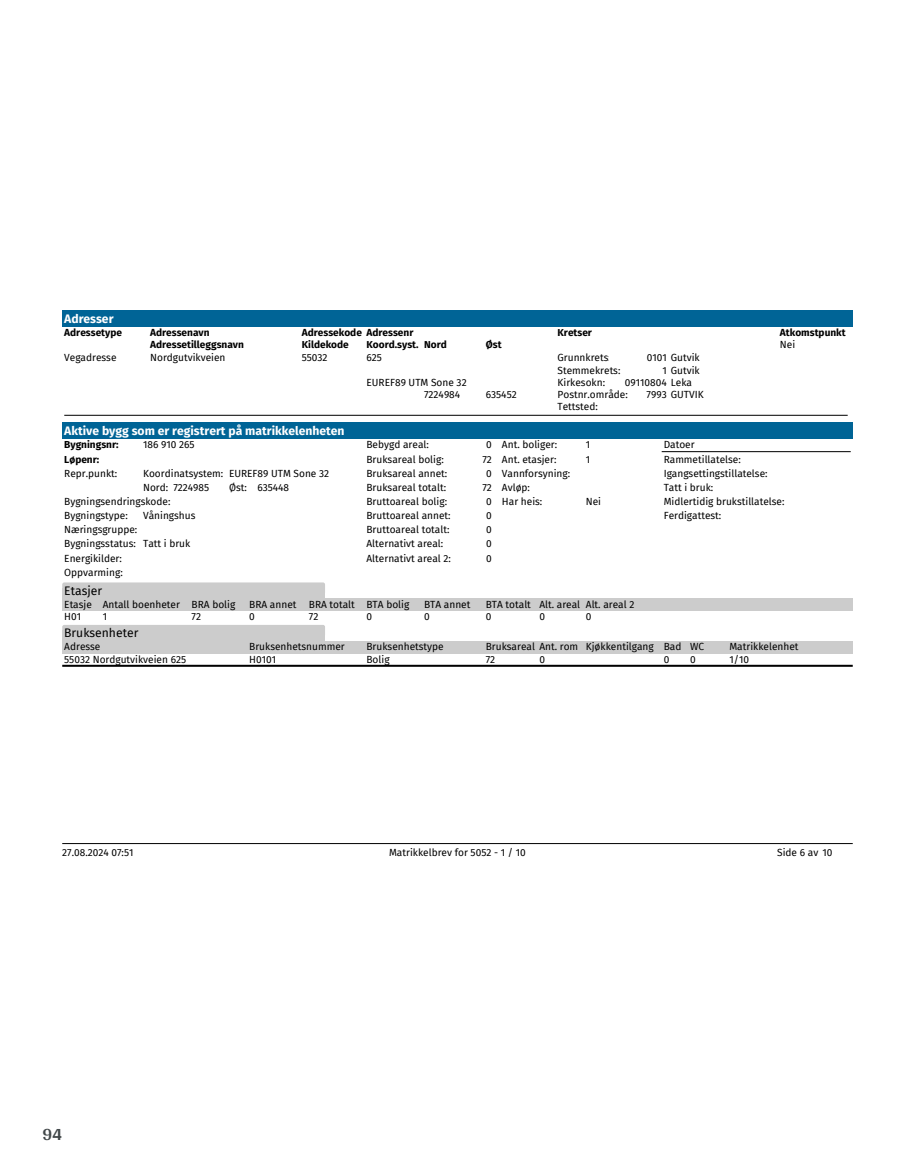
<style>
.page{position:relative;width:915px;height:1172px;background:#fff}
.page>*{position:absolute;margin:0;border:0;box-sizing:border-box;transform-origin:0 0}
.t1{font:700 18px "Arya";color:#414749}
.t2{font:700 12.15px "Fira Sans";color:#fff}
.t3{font:12.15px "Fira Sans";color:#000}
.t4{font:10.05px/14.1px "Fira Sans";color:#000}
.t5{font:700 10.05px "Fira Sans";color:#000}
</style>
<div class="page">
<div style="left:62px;top:311px;width:790px;height:16px;background:#006496"></div>
<hr style="left:64px;top:415px;width:783px;height:1px;background:#000">
<div style="left:62px;top:423px;width:790px;height:16px;background:#006496"></div>
<hr style="left:661px;top:451px;width:189px;height:1px;background:#000">
<hr style="left:62px;top:665px;width:790px;height:2px;background:#000">
<div style="left:62px;top:588px;width:263px;height:11px;background:#ccc"></div>
<div style="left:62px;top:582px;width:263px;height:13px;background:#ccc;border-radius:2px"></div>
<div style="left:62px;top:599px;width:790px;height:12px;background:#ccc"></div>
<div style="left:62px;top:631px;width:263px;height:10px;background:#ccc"></div>
<div style="left:62px;top:625px;width:263px;height:12px;background:#ccc;border-radius:2px"></div>
<div style="left:62px;top:641px;width:790px;height:12px;background:#ccc"></div>
<hr style="left:62px;top:843px;width:790px;height:1px;background:#000">
<p class="t2" style="left:64px;top:308px;width:51px">Adresser</p>
<p class="t4" style="left:64px;top:350px;width:54px">Vegadresse</p>
<p class="t4" style="left:302px;top:350px;width:27px">55032</p>
<p class="t4" style="left:366px;top:350px;width:17px">625</p>
<p class="t4" style="left:557px;top:350px;width:55px">Grunnkrets:</p>
<p class="t4" style="left:646px;top:350px;width:54px">0101 Gutvik</p>
<p class="t5" style="left:64px;top:324px;width:59px">Adressetype</p>
<p class="t5" style="left:150px;top:324px;width:61px">Adressenavn</p>
<p class="t5" style="left:302px;top:324px;width:113px">Adressekode Adressenr</p>
<p class="t5" style="left:557px;top:324px;width:36px">Kretser</p>
<p class="t4" style="left:150px;top:350px;width:77px">Nordgutvikveien</p>
<p class="t5" style="left:150px;top:336px;width:95px">Adressetilleggsnavn</p>
<p class="t5" style="left:302px;top:336px;width:48px">Kildekode</p>
<p class="t5" style="left:366px;top:336px;width:82px">Koord.syst. Nord</p>
<p class="t5" style="left:485px;top:336px;width:17px">Øst</p>
<p class="t4" style="left:557px;top:363px;width:64px">Stemmekrets:</p>
<p class="t4" style="left:662px;top:363px;width:39px">1 Gutvik</p>
<p class="t4" style="left:366px;top:375px;width:102px">EUREF89 UTM Sone 32</p>
<p class="t4" style="left:557px;top:375px;width:49px">Kirkesokn:</p>
<p class="t4" style="left:624px;top:375px;width:69px">09110804 Leka</p>
<p class="t4" style="left:424px;top:387px;width:38px">7224984</p>
<p class="t4" style="left:485px;top:387px;width:32px">635452</p>
<p class="t4" style="left:557px;top:387px;width:72px">Postnr.område:</p>
<p class="t4" style="left:646px;top:387px;width:58px">7993 GUTVIK</p>
<p class="t4" style="left:557px;top:399px;width:42px">Tettsted:</p>
<p class="t5" style="left:779px;top:324px;width:67px">Atkomstpunkt</p>
<p class="t4" style="left:779px;top:338px;width:17px">Nei</p>
<p class="t2" style="left:64px;top:420px;width:282px">Aktive bygg som er registrert på matrikkelenheten</p>
<p class="t5" style="left:64px;top:436px;width:56px">Bygningsnr:</p>
<p class="t4" style="left:143px;top:438px;width:53px">186 910 265</p>
<p class="t5" style="left:64px;top:451px;width:36px">Løpenr:</p>
<p class="t4" style="left:64px;top:494px;width:108px">Bygningsendringskode:<br>Bygningstype:</p>
<p class="t4" style="left:64px;top:466px;width:54px">Repr.punkt:</p>
<p class="t4" style="left:143px;top:466px;width:187px">Koordinatsystem: EUREF89 UTM Sone 32<br>Nord: 7224985</p>
<p class="t4" style="left:229px;top:480px;width:62px">Øst: 635448</p>
<p class="t4" style="left:143px;top:508px;width:54px">Våningshus</p>
<p class="t4" style="left:64px;top:522px;width:127px">Næringsgruppe:<br>Bygningsstatus: Tatt i bruk<br>Energikilder:<br>Oppvarming:</p>
<p class="t4" style="left:366px;top:438px;width:64px">Bebygd areal:</p>
<p class="t4" style="left:486px;top:438px;width:7px">0</p>
<p class="t4" style="left:366px;top:452px;width:79px">Bruksareal bolig:</p>
<p class="t4" style="left:482px;top:452px;width:11px">72</p>
<p class="t4" style="left:366px;top:466px;width:82px">Bruksareal annet:</p>
<p class="t4" style="left:486px;top:466px;width:7px">0</p>
<p class="t4" style="left:366px;top:480px;width:81px">Bruksareal totalt:</p>
<p class="t4" style="left:482px;top:480px;width:11px">72</p>
<p class="t4" style="left:366px;top:494px;width:82px">Bruttoareal bolig:</p>
<p class="t4" style="left:486px;top:494px;width:7px">0</p>
<p class="t4" style="left:366px;top:508px;width:86px">Bruttoareal annet:</p>
<p class="t4" style="left:486px;top:508px;width:7px">0</p>
<p class="t4" style="left:366px;top:522px;width:84px">Bruttoareal totalt:</p>
<p class="t4" style="left:486px;top:522px;width:7px">0</p>
<p class="t4" style="left:366px;top:537px;width:78px">Alternativt areal:</p>
<p class="t4" style="left:486px;top:537px;width:7px">0</p>
<p class="t4" style="left:366px;top:551px;width:86px">Alternativt areal 2:</p>
<p class="t4" style="left:486px;top:551px;width:7px">0</p>
<p class="t4" style="left:502px;top:438px;width:57px">Ant. boliger:</p>
<p class="t4" style="left:585px;top:438px;width:6px">1</p>
<p class="t4" style="left:502px;top:452px;width:56px">Ant. etasjer:</p>
<p class="t4" style="left:585px;top:452px;width:6px">1</p>
<p class="t4" style="left:502px;top:466px;width:70px">Vannforsyning:<br>Avløp:<br>Har heis:</p>
<p class="t4" style="left:585px;top:494px;width:17px">Nei</p>
<p class="t4" style="left:663px;top:438px;width:122px">Datoer<br>Rammetillatelse:<br>Igangsettingstillatelse:<br>Tatt i bruk:<br>Midlertidig brukstillatelse:<br>Ferdigattest:</p>
<p class="t3" style="left:64px;top:581px;width:39px">Etasjer</p>
<p class="t4" style="left:64px;top:597px;width:172px">Etasje Antall boenheter BRA bolig</p>
<p class="t4" style="left:249px;top:597px;width:161px">BRA annet BRA totalt BTA bolig</p>
<p class="t4" style="left:424px;top:597px;width:48px">BTA annet</p>
<p class="t4" style="left:485px;top:597px;width:150px">BTA totalt Alt. areal Alt. areal 2</p>
<p class="t4" style="left:64px;top:609px;width:18px">H01</p>
<p class="t4" style="left:103px;top:609px;width:6px">1</p>
<p class="t4" style="left:191px;top:609px;width:11px">72</p>
<p class="t4" style="left:249px;top:609px;width:7px">0</p>
<p class="t4" style="left:309px;top:609px;width:11px">72</p>
<p class="t4" style="left:366px;top:609px;width:7px">0</p>
<p class="t4" style="left:424px;top:609px;width:7px">0</p>
<p class="t4" style="left:485px;top:609px;width:7px">0</p>
<p class="t4" style="left:539px;top:609px;width:7px">0</p>
<p class="t4" style="left:585px;top:609px;width:7px">0</p>
<p class="t3" style="left:64px;top:624px;width:76px">Bruksenheter</p>
<p class="t4" style="left:64px;top:640px;width:38px">Adresse</p>
<p class="t4" style="left:249px;top:640px;width:97px">Bruksenhetsnummer</p>
<p class="t4" style="left:366px;top:640px;width:79px">Bruksenhetstype</p>
<p class="t4" style="left:485px;top:640px;width:220px">Bruksareal Ant. rom Kjøkkentilgang Bad WC</p>
<p class="t4" style="left:729px;top:640px;width:71px">Matrikkelenhet</p>
<p class="t4" style="left:64px;top:652px;width:123px">55032 Nordgutvikveien 625</p>
<p class="t4" style="left:249px;top:652px;width:28px">H0101</p>
<p class="t4" style="left:366px;top:652px;width:25px">Bolig</p>
<p class="t4" style="left:485px;top:652px;width:11px">72</p>
<p class="t4" style="left:539px;top:652px;width:7px">0</p>
<p class="t4" style="left:663px;top:652px;width:7px">0</p>
<p class="t4" style="left:689px;top:652px;width:7px">0</p>
<p class="t4" style="left:729px;top:652px;width:21px">1/10</p>
<p class="t4" style="left:62px;top:845px;width:73px">27.08.2024 07:51</p>
<p class="t4" style="left:389px;top:845px;width:138px">Matrikkelbrev for 5052 - 1 / 10</p>
<p class="t4" style="left:777px;top:845px;width:57px">Side 6 av 10</p>
<h1 class="t1" style="left:43px;top:1123px;width:21px">94</h1>
</div>
